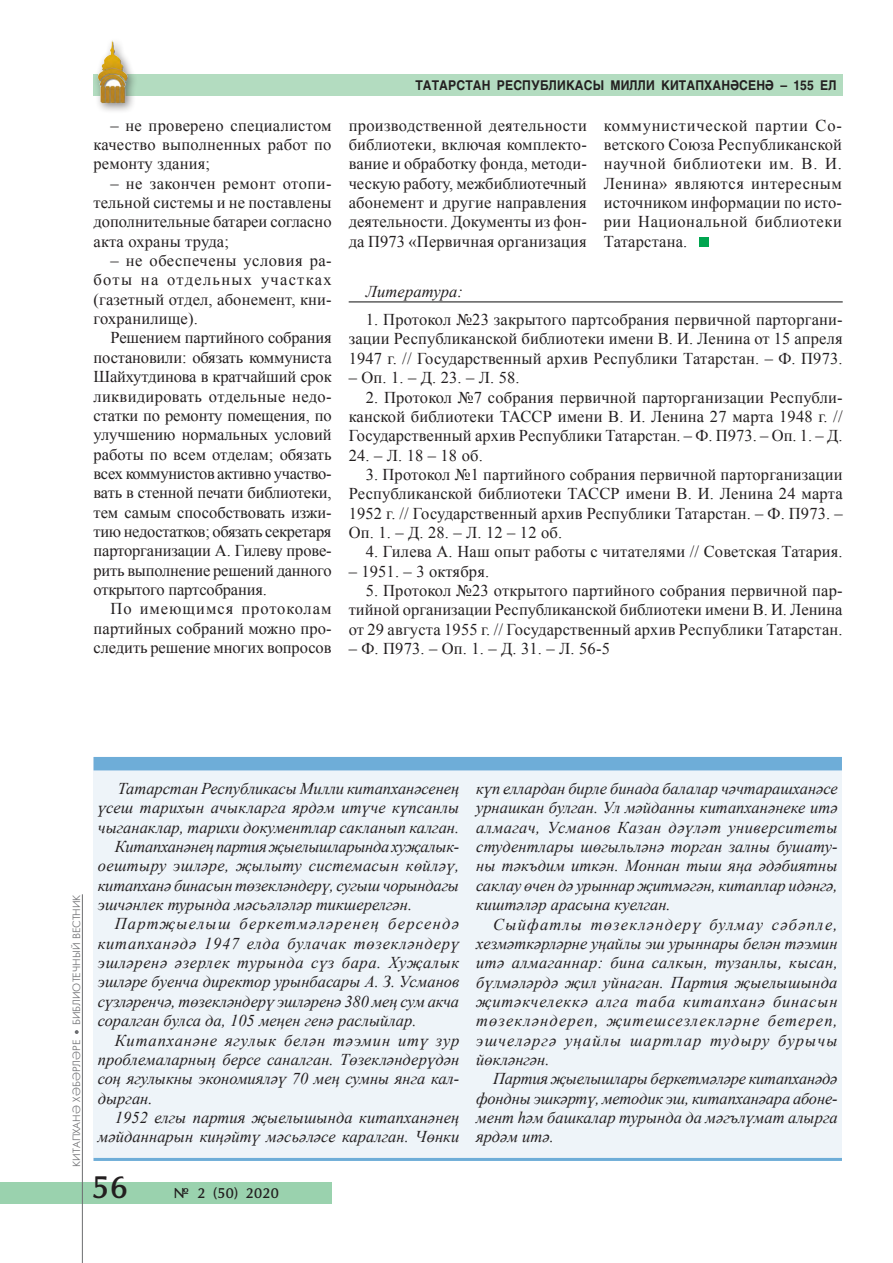
<style>
.page{position:relative;width:893px;height:1263px;background:#fff}
.page>*{position:absolute;margin:0;border:0;box-sizing:border-box;transform-origin:0 0}
.t1{font:700 33px "TT Optima";color:#231f20}
._5_текст{font:16.5px/19.4px "Times New Roman";letter-spacing:.01em;color:#231f20;text-align:justify}
._5_текст-2{font:italic 16.5px/19.4px "Times New Roman";color:#231f20;text-align:justify}
.t2{font:700 15px "TT Optima";color:#231f20}
._5_Рубрика{font:700 13.5px "TT Helvetica";letter-spacing:.01em;color:#231f20;scale:.9 1}
.t3{font:10.5px "TT Futuris";color:#6c6d70}
</style>
<div class="page">
<div style="left:0;top:1182px;width:332px;height:21px;background:#9ad2ae"></div>
<hr style="left:82px;top:894px;width:1px;height:369px;background:#6c6d70">
<svg style="left:75px;top:1030px;width:4px;height:4px"></svg>
<div style="left:94px;top:757px;width:748px;height:404px;background:#eef4f9"></div>
<div style="left:94px;top:757px;width:748px;height:13px;background:#6eadd8"></div>
<hr style="left:94px;top:1158px;width:748px;height:3px;background:#6eadd8">
<div style="left:700px;top:237px;width:9px;height:10px;background:#00a54f"></div>
<hr style="left:349px;top:302px;width:494px;height:1px;background:#0d0d0d">
<div style="left:93px;top:75px;width:749px;height:21px;background:#b3dcc0"></div>
<div style="left:93px;top:36px;width:46px;height:79px;background:#231f20;opacity:.5"></div>
<img style="left:97px;top:40px;width:31px;height:63px">
<p class="_5_текст" style="left:94px;top:115px;width:240px;text-indent:17px">– не проверено специалистом качество выполненных работ по ремонту здания;</p>
<p class="_5_текст" style="left:94px;top:173px;width:240px;text-indent:17px">– не закончен ремонт отопи&shy;тельной системы и не поставлены дополнительные батареи согласно акта охраны труда;</p>
<p class="_5_текст" style="left:94px;top:251px;width:240px;text-indent:17px">– не обеспечены условия ра&shy;боты на отдельных участках (газетный отдел, абонемент, кни&shy;гохранилище).</p>
<p class="_5_текст" style="left:94px;top:328px;width:240px;text-indent:17px">Решением партийного собрания постановили: обязать коммуниста Шайхутдинова в кратчайший срок ликвидировать отдельные недо&shy;статки по ремонту помещения, по улучшению нормальных условий работы по всем отделам; обязать всех коммунистов активно участво&shy;вать в стенной печати библиотеки, тем самым способствовать изжи&shy;тию недостатков; обязать секретаря парторганизации А. Гилеву прове&shy;рить выполнение решений данного открытого партсобрания.</p>
<p class="_5_текст" style="left:94px;top:599px;width:240px;text-indent:17px">По имеющимся протоколам партийных собраний можно про&shy;следить решение многих вопросов</p>
<p class="_5_Рубрика" style="left:415px;top:78px;width:470px">ТАТАРСТАН РЕСПУБЛИКАСЫ МИЛЛИ КИТАПХАНӘСЕНӘ – 155 ЕЛ</p>
<p class="_5_текст" style="left:349px;top:115px;width:240px">производственной деятельности библиотеки, включая комплекто&shy;вание и обработку фонда, методи&shy;ческую работу, межбиблиотечный абонемент и другие направления деятельности. Документы из фон&shy;да П973 «Первичная организация</p>
<p class="_5_текст" style="left:604px;top:115px;width:240px">коммунистической партии Со&shy;ветского Союза Республиканской научной библиотеки им. В. И.<br>Ленина» являются интересным источником информации по исто&shy;рии Национальной библиотеки Татарстана.</p>
<p class="_5_текст-2" style="left:366px;top:282px;width:99px">Литература:</p>
<p class="_5_текст" style="left:349px;top:310px;width:495px;text-indent:17px">1. Протокол №23 закрытого партсобрания первичной парторгани&shy;зации Республиканской библиотеки имени В. И. Ленина от 15 апреля 1947 г. // Государственный архив Республики Татарстан. – Ф. П973.</p>
<p class="_5_текст" style="left:349px;top:368px;width:173px">– Оп. 1. – Д. 23. – Л. 58.</p>
<p class="_5_текст" style="left:349px;top:387px;width:495px;text-indent:17px">2. Протокол №7 собрания первичной парторганизации Республи&shy;канской библиотеки ТАССР имени В. И. Ленина 27 марта 1948 г. // Государственный архив Республики Татарстан. – Ф. П973. – Оп. 1. – Д.</p>
<p class="_5_текст" style="left:349px;top:445px;width:136px">24. – Л. 18 – 18 об.</p>
<p class="_5_текст" style="left:349px;top:464px;width:495px;text-indent:17px">3. Протокол №1 партийного собрания первичной парторганизации Республиканской библиотеки ТАССР имени В. И. Ленина 24 марта 1952 г. // Государственный архив Республики Татарстан. – Ф. П973. – Оп. 1. – Д. 28. – Л. 12 – 12 об.</p>
<p class="_5_текст" style="left:366px;top:542px;width:478px">4. Гилева А. Наш опыт работы с читателями // Советская Татария.</p>
<p class="_5_текст" style="left:349px;top:561px;width:142px">– 1951. – 3 октября.</p>
<p class="_5_текст" style="left:349px;top:581px;width:495px;text-indent:17px">5. Протокол №23 открытого партийного собрания первичной пар&shy;тийной организации Республиканской библиотеки имени В. И. Ленина от 29 августа 1955 г. // Государственный архив Республики Татарстан.</p>
<p class="_5_текст" style="left:349px;top:639px;width:263px">– Ф. П973. – Оп. 1. – Д. 31. – Л. 56-5</p>
<p class="t3" style="left:71px;top:1025px;width:132px;rotate:-90deg">БИБЛИОТЕЧНЫЙ ВЕСТНИК</p>
<p class="t3" style="left:71px;top:1167px;width:128px;rotate:-90deg">КИТАПХАНӘ ХӘБӘРЛӘРЕ</p>
<p class="_5_текст-2" style="left:98px;top:778px;width:363px;text-indent:20px">Татарстан Республикасы Милли китапханәсенең үсеш тарихын ачыкларга ярдәм итүче күпсанлы чыганаклар, тарихи документлар сакланып калган.</p>
<p class="_5_текст-2" style="left:98px;top:836px;width:363px;text-indent:17px">Китапханәнең партия җыелышларында хуҗалык&shy;оештыру эшләре, җылыту системасын көйләү, китапханә бинасын төзекләндерү, сугыш чорындагы эшчәнлек турында мәсьәләләр тикшерелгән.</p>
<p class="_5_текст-2" style="left:98px;top:914px;width:363px;text-indent:17px">Партҗыелыш беркетмәләренең берсендә китапханәдә 1947 елда булачак төзекләндерү эшләренә әзерлек турында сүз бара. Хуҗалык эшләре буенча директор урынбасары А. З. Усманов сүзләренчә, төзекләндерү эшләренә 380 мең сум акча соралган булса да, 105 меңен генә раслыйлар.</p>
<p class="_5_текст-2" style="left:98px;top:1030px;width:363px;text-indent:17px">Китапханәне ягулык белән тәэмин итү зур проблемаларның берсе саналган. Төзекләндерүдән соң ягулыкны экономияләү 70 мең сумны янга кал&shy;дырган.</p>
<p class="_5_текст-2" style="left:98px;top:1107px;width:363px;text-align:right">1952 елгы партия җыелышында китапханәнең мәйданнарын киңәйтү мәсьәләсе каралган. Чөнки</p>
<h1 class="t1" style="left:92px;top:1170px;width:38px">56</h1>
<p class="t2" style="left:174px;top:1185px;width:107px">№ 2 (50) 2020</p>
<p class="_5_текст-2" style="left:476px;top:778px;width:363px">күп еллардан бирле бинада балалар чәчтарашханәсе урнашкан булган. Ул мәйданны китапханәнеке итә алмагач, Усманов Казан дәүләт университеты студентлары шөгыльләнә торган залны бушату&shy;ны тәкъдим иткән. Моннан тыш яңа әдәбиятны саклау өчен дә урыннар җитмәгән, китаплар идәнгә, киштәләр арасына куелган.</p>
<p class="_5_текст-2" style="left:476px;top:914px;width:363px;text-indent:17px">Сыйфатлы төзекләндерү булмау сәбәпле, хезмәткәрләрне уңайлы эш урыннары белән тәэмин итә алмаганнар: бина салкын, тузанлы, кысан, бүлмәләрдә җил уйнаган. Партия җыелышында җитәкчелеккә алга таба китапханә бинасын төзекләндереп, җитешсезлекләрне бетереп, эшчеләргә уңайлы шартлар тудыру бурычы йөкләнгән.</p>
<p class="_5_текст-2" style="left:476px;top:1069px;width:363px;text-indent:17px">Партия җыелышлары беркетмәләре китапханәдә фондны эшкәртү, методик эш, китапханәара абоне&shy;мент һәм башкалар турында да мәгълүмат алырга ярдәм итә.</p>
</div>
